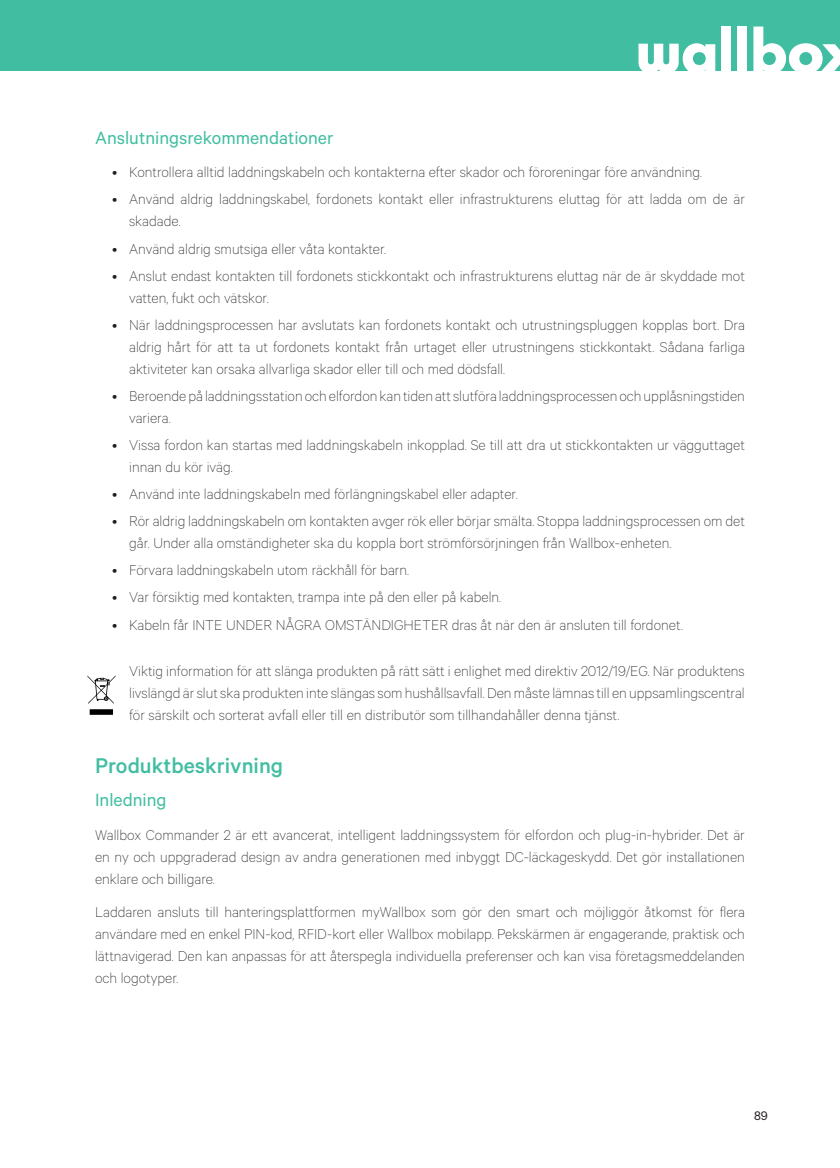
<style>
.page{position:relative;width:840px;height:1168px;background:#fff}
.page>*{position:absolute;margin:0;border:0;box-sizing:border-box;transform-origin:0 0}
.subtitulos{font:500 24px "Calibre";color:#41bea2}
.subtitulos-2{font:20px "Calibre";color:#41bea2}
.subtitulos-3{font:100 16px/22px "Calibre";color:#231f20}
.t1{font:14px "Calibre";color:#231f20}
</style>
<div class="page">
<div style="left:0;top:0;width:839px;height:70px;background:#41bea2"></div>
<svg style="left:638px;top:43px;width:77px;height:28px"></svg>
<div style="left:720px;top:27px;width:10px;height:46px;background:#fff"></div>
<div style="left:736px;top:27px;width:10px;height:46px;background:#fff"></div>
<svg style="left:753px;top:27px;width:86px;height:44px"></svg>
<svg style="left:87px;top:675px;width:29px;height:40px"></svg>
<p class="subtitulos-2" style="left:95px;top:126px;width:240px">Anslutningsrekommendationer</p>
<p class="subtitulos-3" style="left:112px;top:161px;width:591px">• Kontrollera alltid laddningskabeln och kontakterna efter skador och föroreningar före användning.</p>
<p class="subtitulos-3" style="left:129px;top:188px;width:617px;text-indent:-17px">• Använd aldrig laddningskabel, fordonets kontakt eller infrastrukturens eluttag för att ladda om de är skadade.</p>
<p class="subtitulos-3" style="left:112px;top:237px;width:275px">• Använd aldrig smutsiga eller våta kontakter.</p>
<p class="subtitulos-3" style="left:129px;top:264px;width:617px;text-indent:-17px">• Anslut endast kontakten till fordonets stickkontakt och infrastrukturens eluttag när de är skyddade mot vatten, fukt och vätskor.</p>
<p class="subtitulos-3" style="left:129px;top:313px;width:617px;text-align:justify;text-indent:-17px">• När laddningsprocessen har avslutats kan fordonets kontakt och utrustningspluggen kopplas bort. Dra aldrig hårt för att ta ut fordonets kontakt från urtaget eller utrustningens stickkontakt. Sådana farliga aktiviteter kan orsaka allvarliga skador eller till och med dödsfall.</p>
<p class="subtitulos-3" style="left:129px;top:384px;width:617px;text-indent:-17px">• Beroende på laddningsstation och elfordon kan tiden att slutföra laddningsprocessen och upplåsningstiden variera.</p>
<p class="subtitulos-3" style="left:129px;top:433px;width:617px;text-indent:-17px">• Vissa fordon kan startas med laddningskabeln inkopplad. Se till att dra ut stickkontakten ur vägguttaget innan du kör iväg.</p>
<p class="subtitulos-3" style="left:112px;top:482px;width:407px">• Använd inte laddningskabeln med förlängningskabel eller adapter.</p>
<p class="subtitulos-3" style="left:129px;top:509px;width:617px;text-indent:-17px">• Rör aldrig laddningskabeln om kontakten avger rök eller börjar smälta. Stoppa laddningsprocessen om det går. Under alla omständigheter ska du koppla bort strömförsörjningen från Wallbox-enheten.</p>
<p class="subtitulos-3" style="left:112px;top:559px;width:298px">• Förvara laddningskabeln utom räckhåll för barn.</p>
<p class="subtitulos-3" style="left:112px;top:586px;width:390px">• Var försiktig med kontakten, trampa inte på den eller på kabeln.</p>
<p class="subtitulos-3" style="left:112px;top:613px;width:572px">• Kabeln får INTE UNDER NÅGRA OMSTÄNDIGHETER dras åt när den är ansluten till fordonet.</p>
<p class="subtitulos-3" style="left:129px;top:659px;width:617px;text-align:justify">Viktig information för att slänga produkten på rätt sätt i enlighet med direktiv 2012/19/EG. När produktens livslängd är slut ska produkten inte slängas som hushållsavfall. Den måste lämnas till en uppsamlingscentral för särskilt och sorterat avfall eller till en distributör som tillhandahåller denna tjänst.</p>
<p class="subtitulos" style="left:95px;top:751px;width:189px">Produktbeskrivning</p>
<p class="subtitulos-2" style="left:95px;top:788px;width:73px">Inledning</p>
<p class="subtitulos-3" style="left:95px;top:823px;width:651px;text-align:justify">Wallbox Commander 2 är ett avancerat, intelligent laddningssystem för elfordon och plug-in-hybrider. Det är en ny och uppgraderad design av andra generationen med inbyggt DC-läckageskydd. Det gör installationen enklare och billigare.</p>
<p class="subtitulos-3" style="left:95px;top:900px;width:651px;text-align:justify">Laddaren ansluts till hanteringsplattformen myWallbox som gör den smart och möjliggör åtkomst för flera användare med en enkel PIN-kod, RFID-kort eller Wallbox mobilapp. Pekskärmen är engagerande, praktisk och lättnavigerad. Den kan anpassas för att återspegla individuella preferenser och kan visa företagsmeddelanden och logotyper.</p>
<p class="t1" style="left:753px;top:1107px;width:15px">89</p>
</div>
